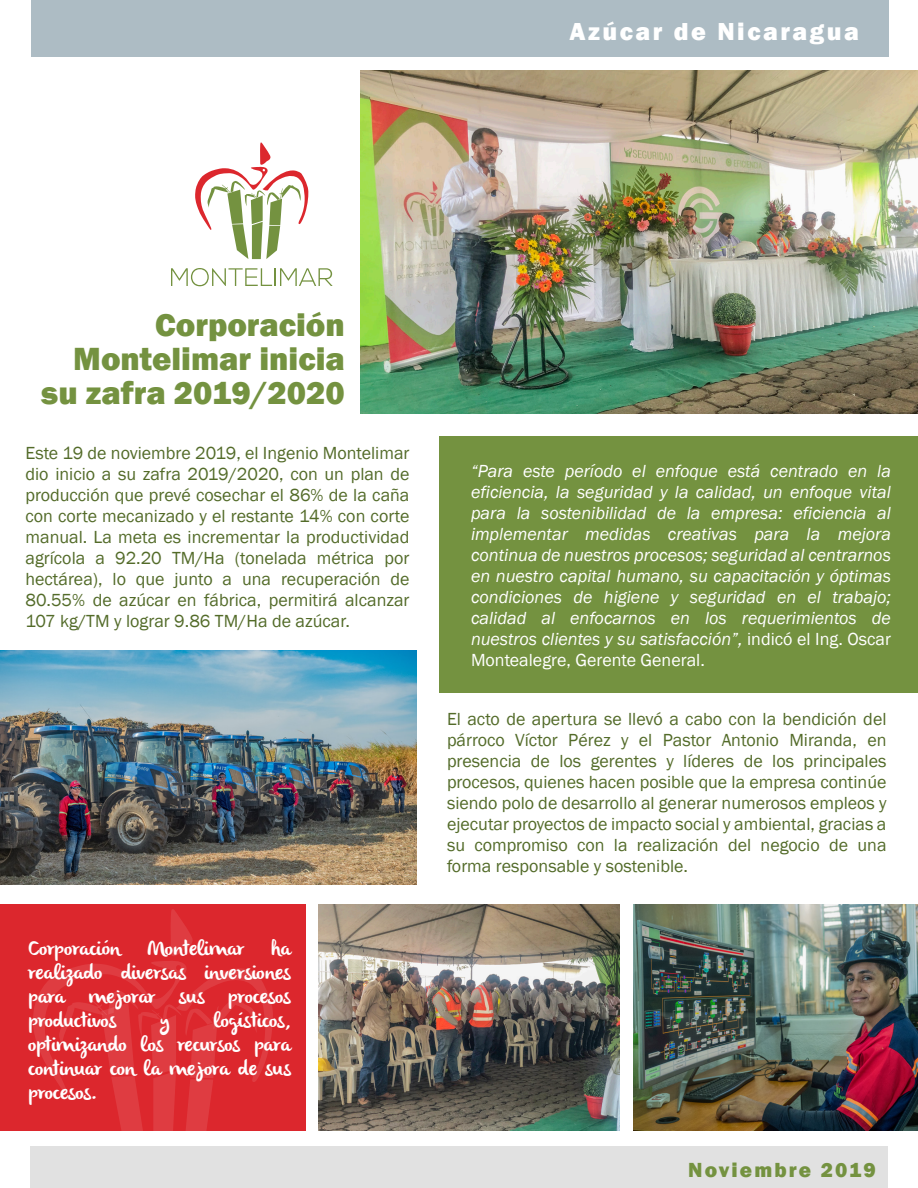
<style>
.page{position:relative;width:918px;height:1188px;background:#fff}
.page>*{position:absolute;margin:0;border:0;box-sizing:border-box;transform-origin:0 0}
.t1{font:800 33px/34.5px "Franklin Gothic";color:#749240;text-align:right}
.t2{font:800 25.35px "Franklin Gothic";letter-spacing:.1em;color:#fff}
.t3{font:21px/24px "olivier";color:#fff;text-align:justify}
.t4{font:800 21px "Franklin Gothic";letter-spacing:.1em;color:#749240}
.t5{font:18px/21px "Franklin Gothic";color:#536b29;text-align:justify}
.t6{font:italic 18px/21px "Franklin Gothic";color:#fff;text-align:justify}
.s1{font-style:normal}
</style>
<div class="page">
<div style="left:440px;top:436px;width:478px;height:257px;background:#749240"></div>
<div style="left:0;top:904px;width:306px;height:227px;background:#dc272d"></div>
<svg style="left:33px;top:909px;width:240px;height:222px"></svg>
<div style="left:30px;top:1146px;width:858px;height:42px;background:#e1e1e1"></div>
<div style="left:31px;top:0;width:858px;height:57px;background:#adbcc4"></div>
<svg style="left:171px;top:268px;width:162px;height:18px"></svg>
<svg style="left:195px;top:142px;width:114px;height:117px"></svg>
<img style="left:360px;top:70px;width:558px;height:344px">
<img style="left:0;top:651px;width:417px;height:234px">
<img style="left:633px;top:904px;width:285px;height:227px">
<img style="left:318px;top:905px;width:302px;height:226px">
<h2 class="t2" style="left:569px;top:15px;width:291px">Azúcar de Nicaragua</h2>
<h1 class="t1" style="left:41px;top:307px;width:305px">Corporación<br>Montelimar inicia su zafra 2019/2020</h1>
<p class="t5" style="left:26px;top:443px;width:386px">Este 19 de noviembre 2019, el Ingenio Montelimar dio inicio a su zafra 2019/2020, con un plan de producción que prevé cosechar el 86% de la caña con corte mecanizado y el restante 14% con corte manual. La meta es incrementar la productividad agrícola a 92.20 TM/Ha (tonelada métrica por hectárea), lo que junto a una recuperación de 80.55% de azúcar en fábrica, permitirá alcanzar 107 kg/TM y lograr 9.86 TM/Ha de azúcar.</p>
<p class="t3" style="left:28px;top:938px;width:264px;text-indent:243px">ha realizado diversas inversiones para mejorar sus procesos productivos</p>
<p class="t3" style="left:28px;top:938px;width:94px">Corporación</p>
<p class="t3" style="left:147px;top:938px;width:99px">Montelimar</p>
<p class="t3" style="left:28px;top:1010px;width:264px;text-indent:185px">logísticos, optimizando los recursos para continuar con la mejora de sus procesos.</p>
<p class="t3" style="left:160px;top:1010px;width:11px">y</p>
<p class="t6" style="left:471px;top:461px;width:422px">“Para este período el enfoque está centrado en la eficiencia, la seguridad y la calidad, un enfoque vital para la sostenibilidad de la empresa: eficiencia al implementar medidas creativas para la mejora continua de nuestros procesos; seguridad al centrarnos en nuestro capital humano, su capacitación y óptimas condiciones de higiene y seguridad en el trabajo; calidad al enfocarnos en los requerimientos de nuestros clientes y su satisfacción”, <span class="s1">indicó el Ing. Oscar Montealegre, Gerente General.</span></p>
<p class="t5" style="left:447px;top:709px;width:441px">El acto de apertura se llevó a cabo con la bendición del párroco Víctor Pérez y el Pastor Antonio Miranda, en presencia de los gerentes y líderes de los principales procesos, quienes hacen posible que la empresa continúe siendo polo de desarrollo al generar numerosos empleos y ejecutar proyectos de impacto social y ambiental, gracias a su compromiso con la realización del negocio de una forma responsable y sostenible.</p>
<p class="t4" style="left:688px;top:1156px;width:189px">Noviembre 2019</p>
</div>
